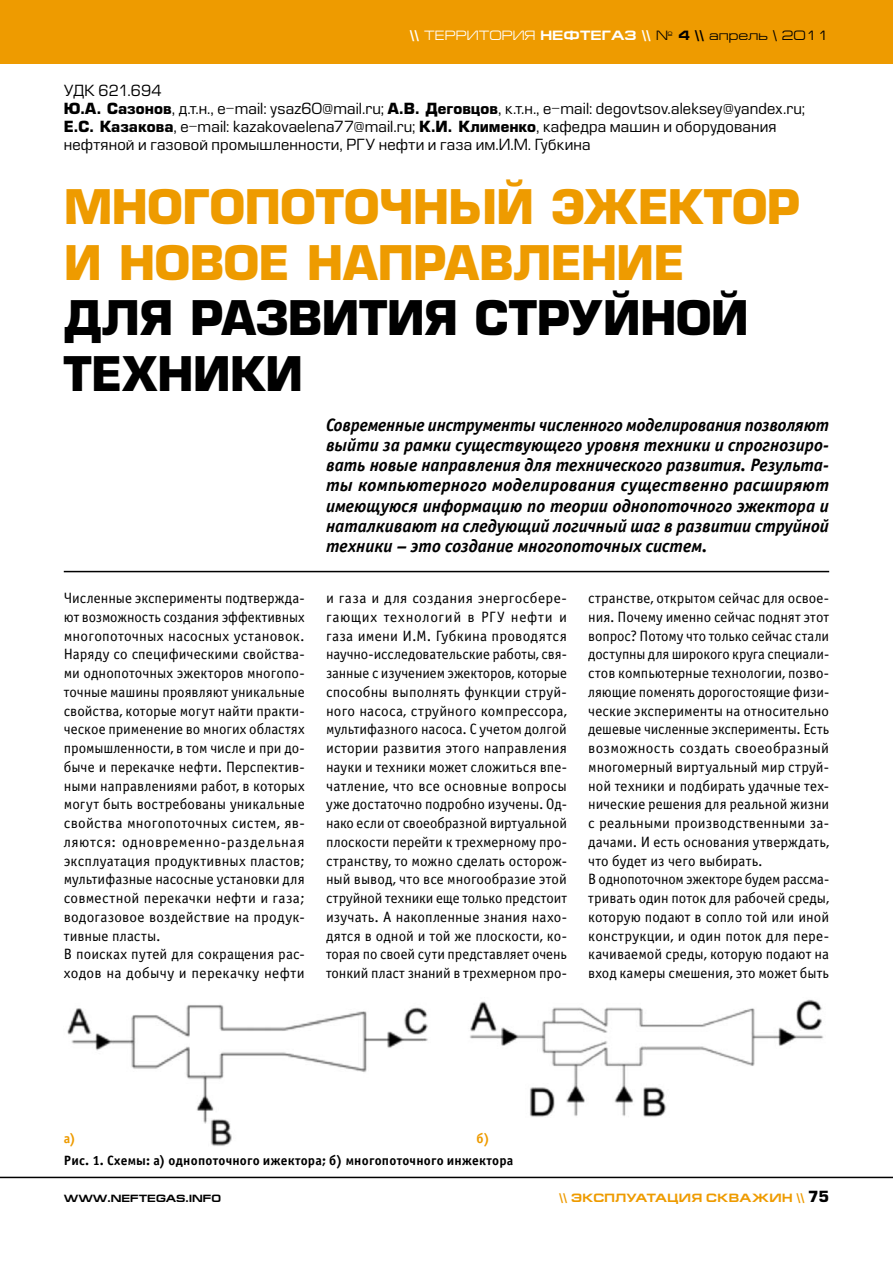
<style>
.page{position:relative;width:893px;height:1263px;background:#fff}
.page>*{position:absolute;margin:0;border:0;box-sizing:border-box;transform-origin:0 0}
.t1{font:700 46.5px/55.8px "Europe";letter-spacing:-.015em;color:#ee9b00}
.t2{font:700 46.5px/55.8px "Europe";letter-spacing:-.005em;color:#000}
.t3{font:italic 700 18px/20.2px "Officina Sans C";letter-spacing:-.005em;color:#000;text-align:justify}
.t4{font:15px/18.8px "Officina Sans C";letter-spacing:.005em;color:#000}
.t5{font:500 15px/18px "Europe";letter-spacing:.01em;color:#000}
.t6{font:700 13.5px "Officina Sans C";letter-spacing:.015em;color:#000}
.t7{font:700 13.5px "Europe Ext";color:#fff}
.t8{font:700 13.5px "Officina Sans C";color:#ee9b00}
.t9{font:700 12px "Europe Ext";letter-spacing:.025em;color:#ee9b00}
.t10{font:700 10.5px "Europe Ext";color:#000}
.s1{font-weight:400}
.s2{font-weight:400;color:#000}
.s3{color:#000}
.s4{font-weight:700}
.s5{font-family:"Europe";font-size:15px;color:#000}
</style>
<div class="page">
<div style="left:0;top:0;width:893px;height:64px;background:#ee9b00"></div>
<hr style="left:0;top:1177px;width:893px;height:1px;background:#000">
<hr style="left:64px;top:571px;width:765px;height:1px;background:#000">
<img style="left:67px;top:1004px;width:361px;height:142px">
<img style="left:470px;top:999px;width:354px;height:118px">
<p class="t7" style="left:410px;top:28px;width:421px">\\ <span class="s1">ТЕРРИТОРИЯ</span> НЕФТЕГАЗ \\ <span class="s2">№</span> <span class="s3">4 \\</span> <span class="s2">апрель \ 2011</span></p>
<p class="t5" style="left:64px;top:83px;width:743px">УДК 621.694<br><span class="s4">Ю.А. Сазонов</span>, д.т.н., e-mail: ysaz60@mail.ru; <span class="s4">А.В. Деговцов</span>, к.т.н., е-mail: degovtsov.aleksey@yandex.ru; <span class="s4">Е.С. Казакова</span>, e-mail: kazakovaelena77@mail.ru; <span class="s4">К.И. Клименко</span>, кафедра машин и оборудования нефтяной и газовой промышленности, РГУ нефти и газа им.И.М. Губкина</p>
<h1 class="t1" style="left:64px;top:179px;width:738px">многопоточный эжектор и новое направление</h1>
<h1 class="t2" style="left:64px;top:291px;width:687px">для развития струйной техники</h1>
<p class="t3" style="left:326px;top:415px;width:505px">Современные инструменты численного моделирования позволяют выйти за рамки существующего уровня техники и спрогнозиро&shy;вать новые направления для технического развития. Результа&shy;ты компьютерного моделирования существенно расширяют имеющуюся информацию по теории однопоточного эжектора и наталкивают на следующий логичный шаг в развитии струйной техники – это создание многопоточных систем.</p>
<p class="t4" style="left:64px;top:589px;width:242px">Численные эксперименты подтвержда&shy;ют возможность создания эффективных многопоточных насосных установок.<br>Наряду со специфическими свойства&shy;ми однопоточных эжекторов многопо&shy;точные машины проявляют уникальные свойства, которые могут найти практи&shy;ческое применение во многих областях промышленности, в том числе и при до&shy;быче и перекачке нефти. Перспектив&shy;ными направлениями работ, в которых могут быть востребованы уникальные свойства многопоточных систем, яв&shy;ляются: одновременно-раздельная эксплуатация продуктивных пластов; мультифазные насосные установки для совместной перекачки нефти и газа; водогазовое воздействие на продук&shy;тивные пласты.<br>В поисках путей для сокращения рас&shy;ходов на добычу и перекачку нефти</p>
<p class="t4" style="left:326px;top:589px;width:242px;text-align:justify">и газа и для создания энергосбере&shy;гающих технологий в РГУ нефти и газа имени И.М. Губкина проводятся научно-исследовательские работы, свя&shy;занные с изучением эжекторов, которые способны выполнять функции струй&shy;ного насоса, струйного компрессора, мультифазного насоса. С учетом долгой истории развития этого направления науки и техники может сложиться впе&shy;чатление, что все основные вопросы уже достаточно подробно изучены. Од&shy;нако если от своеобразной виртуальной плоскости перейти к трехмерному про&shy;странству, то можно сделать осторож&shy;ный вывод, что все многообразие этой струйной техники еще только предстоит изучать. А накопленные знания нахо&shy;дятся в одной и той же плоскости, ко&shy;торая по своей сути представляет очень тонкий пласт знаний в трехмерном про-</p>
<p class="t4" style="left:588px;top:589px;width:242px">странстве, открытом сейчас для освое&shy;ния. Почему именно сейчас поднят этот вопрос? Потому что только сейчас стали доступны для широкого круга специали&shy;стов компьютерные технологии, позво&shy;ляющие поменять дорогостоящие физи&shy;ческие эксперименты на относительно дешевые численные эксперименты. Есть возможность создать своеобразный многомерный виртуальный мир струй&shy;ной техники и подбирать удачные тех&shy;нические решения для реальной жизни с реальными производственными за&shy;дачами. И есть основания утверждать, что будет из чего выбирать.<br>В однопоточном эжекторе будем рассма&shy;тривать один поток для рабочей среды, которую подают в сопло той или иной конструкции, и один поток для пере&shy;качиваемой среды, которую подают на вход камеры смешения, это может быть</p>
<p class="t8" style="left:64px;top:1131px;width:14px">а)</p>
<p class="t8" style="left:476px;top:1131px;width:15px">б)</p>
<p class="t6" style="left:64px;top:1153px;width:451px">Рис. 1. Схемы: а) однопоточного ижектора; б) многопоточного инжектора</p>
<p class="t10" style="left:64px;top:1193px;width:159px">WWW.NEFTEGAS.INFO</p>
<p class="t9" style="left:559px;top:1191px;width:271px">\\ Эксплуатация скважин \\ <span class="s5">75</span></p>
</div>
